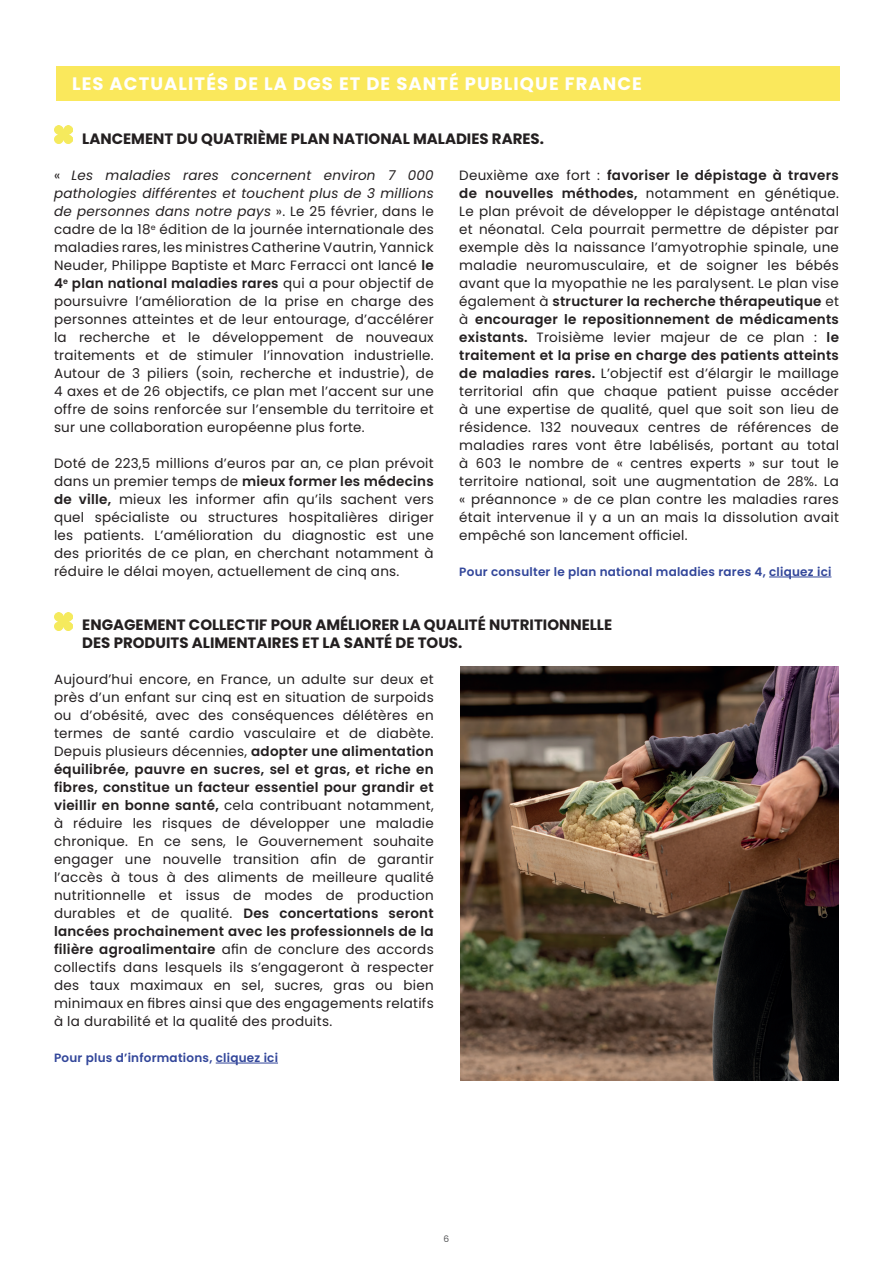
<style>
.page{position:relative;width:893px;height:1263px;background:#fff}
.page>*{position:absolute;margin:0;border:0;box-sizing:border-box;transform-origin:0 0}
.t1{font:700 18px "Poppins";letter-spacing:.06em;color:#fff}
.t2{font:700 15px/18px "Poppins";color:#231f20}
.t3{font:13.5px/18px "Poppins";letter-spacing:.02em;color:#231f20;text-align:justify}
.t4{font:600 12px "Poppins";letter-spacing:.02em;color:#32469a}
.t5{font:9px "Poppins";color:#57585a}
.s1{font-style:italic}
.s2{font-weight:600}
</style>
<div class="page">
<div style="left:56px;top:66px;width:783px;height:35px;background:#fae85c"></div>
<img style="left:54px;top:126px;width:18px;height:18px">
<hr style="left:769px;top:577px;width:62px;height:1px;background:#32469a">
<img style="left:54px;top:612px;width:18px;height:18px">
<hr style="left:216px;top:1063px;width:62px;height:1px;background:#32469a">
<img style="left:461px;top:666px;width:378px;height:414px">
<h1 class="t1" style="left:72px;top:73px;width:571px">LES ACTUALITÉS DE LA DGS ET DE SANTÉ PUBLIQUE FRANCE</h1>
<p class="t2" style="left:82px;top:130px;width:463px">LANCEMENT DU QUATRIÈME PLAN NATIONAL MALADIES RARES.</p>
<p class="t3" style="left:54px;top:166px;width:381px">« <span class="s1">Les maladies rares concernent environ 7 000 pathologies différentes et touchent plus de 3 millions de personnes dans notre pays</span> ». Le 25 février, dans le cadre de la 18<sup>e</sup> édition de la journée internationale des maladies rares, les ministres Catherine Vautrin, Yannick Neuder, Philippe Baptiste et Marc Ferracci ont lancé <span class="s2">le 4</span><sup>e</sup> <span class="s2">plan national maladies rares</span> qui a pour objectif de poursuivre l’amélioration de la prise en charge des personnes atteintes et de leur entourage, d’accélérer la recherche et le développement de nouveaux traitements et de stimuler l’innovation industrielle.<br>Autour de 3 piliers (soin, recherche et industrie), de 4 axes et de 26 objectifs, ce plan met l’accent sur une offre de soins renforcée sur l’ensemble du territoire et sur une collaboration européenne plus forte.</p>
<p class="t3" style="left:54px;top:454px;width:381px">Doté de 223,5 millions d’euros par an, ce plan prévoit dans un premier temps de <span class="s2">mieux former les médecins de ville,</span> mieux les informer afin qu’ils sachent vers quel spécialiste ou structures hospitalières diriger les patients. L’amélioration du diagnostic est une des priorités de ce plan, en cherchant notamment à réduire le délai moyen, actuellement de cinq ans.</p>
<p class="t3" style="left:459px;top:166px;width:381px">Deuxième axe fort : <span class="s2">favoriser le dépistage à travers de nouvelles méthodes,</span> notamment en génétique.<br>Le plan prévoit de développer le dépistage anténatal et néonatal. Cela pourrait permettre de dépister par exemple dès la naissance l’amyotrophie spinale, une maladie neuromusculaire, et de soigner les bébés avant que la myopathie ne les paralysent. Le plan vise également à <span class="s2">structurer la recherche thérapeutique</span> et à <span class="s2">encourager le repositionnement de médicaments existants.</span> Troisième levier majeur de ce plan : <span class="s2">le traitement et la prise en charge des patients atteints de maladies rares.</span> L’objectif est d’élargir le maillage territorial afin que chaque patient puisse accéder à une expertise de qualité, quel que soit son lieu de résidence. 132 nouveaux centres de références de maladies rares vont être labélisés, portant au total à 603 le nombre de « centres experts » sur tout le territoire national, soit une augmentation de 28%. La « préannonce » de ce plan contre les maladies rares était intervenue il y a un an mais la dissolution avait empêché son lancement officiel.</p>
<p class="t4" style="left:459px;top:565px;width:374px">Pour consulter le plan national maladies rares 4, cliquez ici</p>
<p class="t2" style="left:82px;top:616px;width:531px">ENGAGEMENT COLLECTIF POUR AMÉLIORER LA QUALITÉ NUTRITIONNELLE<br>DES PRODUITS ALIMENTAIRES ET LA SANTÉ DE TOUS.</p>
<p class="t3" style="left:54px;top:670px;width:381px">Aujourd’hui encore, en France, un adulte sur deux et près d’un enfant sur cinq est en situation de surpoids ou d’obésité, avec des conséquences délétères en termes de santé cardio vasculaire et de diabète.<br>Depuis plusieurs décennies, <span class="s2">adopter une alimentation équilibrée, pauvre en sucres, sel et gras, et riche en fibres, constitue un facteur essentiel pour grandir et vieillir en bonne santé,</span> cela contribuant notamment, à réduire les risques de développer une maladie chronique. En ce sens, le Gouvernement souhaite engager une nouvelle transition afin de garantir l’accès à tous à des aliments de meilleure qualité nutritionnelle et issus de modes de production durables et de qualité. <span class="s2">Des concertations seront lancées prochainement avec les professionnels de la filière agroalimentaire</span> afin de conclure des accords collectifs dans lesquels ils s’engageront à respecter des taux maximaux en sel, sucres, gras ou bien minimaux en fibres ainsi que des engagements relatifs à la durabilité et la qualité des produits.</p>
<p class="t4" style="left:54px;top:1051px;width:226px">Pour plus d’informations, cliquez ici</p>
<p class="t5" style="left:444px;top:1234px;width:7px">6</p>
</div>
